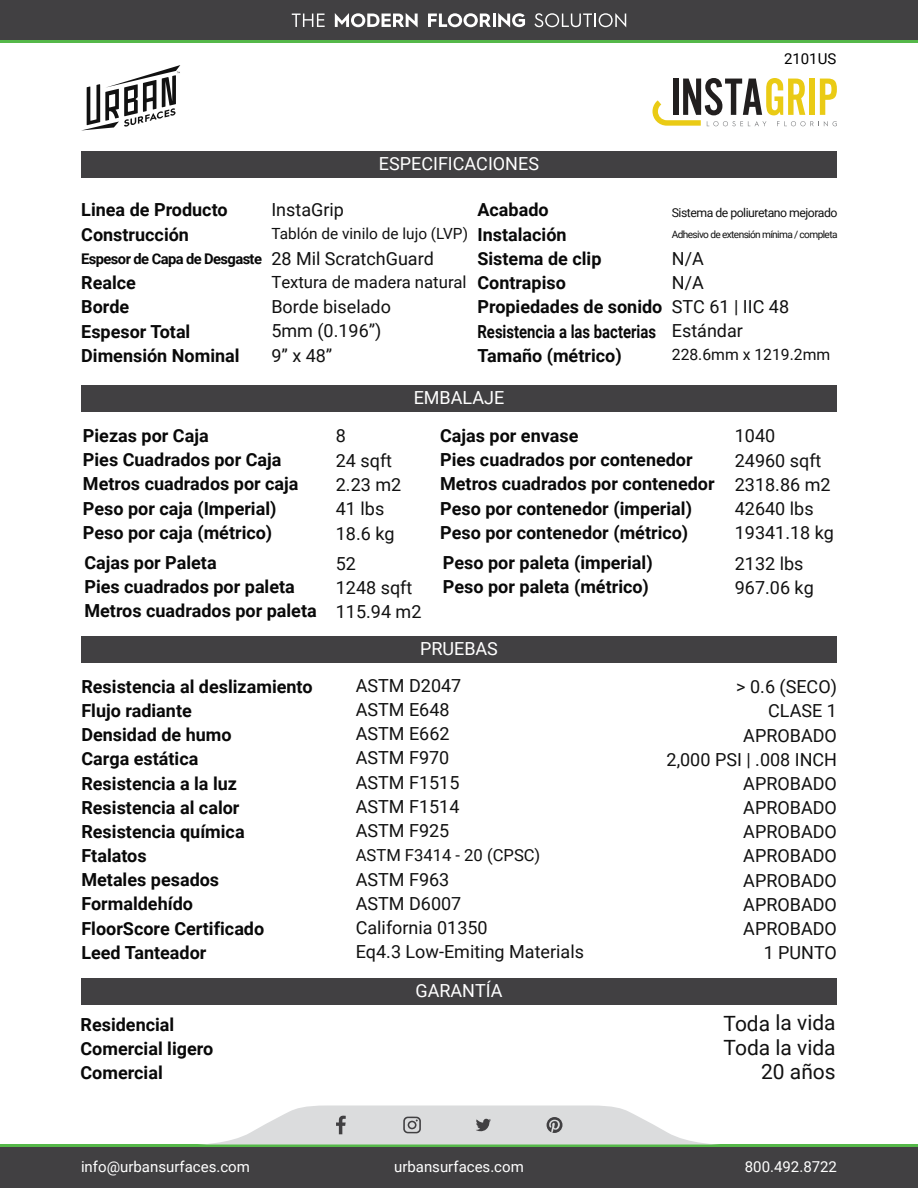
<style>
.page{position:relative;width:918px;height:1188px;background:#fff}
.page>*{position:absolute;margin:0;border:0;box-sizing:border-box;transform-origin:0 0}
.t1{font:21px "Roboto";color:#111}
.t2{font:700 18px/24.3px "Roboto";color:#090909}
.t3{font:18px/24.3px "Roboto";color:#111}
.t4{font:18px "Roboto";color:#fff}
.t5{font:16.8px "Roboto";color:#111}
.t6{font:16.65px "Roboto";color:#111}
.t7{font:15.75px "Roboto";color:#111}
.t8{font:15.45px "Roboto";color:#111}
.t9{font:15px "Roboto";color:#fff}
.t10{font:15px "Roboto";color:#000}
.t11{font:700 14.7px "Roboto";letter-spacing:-.04em;color:#090909}
.t12{font:12.3px "Roboto";letter-spacing:-.04em;color:#111}
.t13{font:10.05px "Roboto";letter-spacing:-.06em;color:#111}
</style>
<div class="page">
<div style="left:0;top:0;width:918px;height:40px;background:#414042"></div>
<hr style="left:0;top:40px;width:918px;height:3px;background:#55b849">
<div style="left:0;top:1148px;width:918px;height:40px;background:#414042"></div>
<svg style="left:0;top:1144px;width:918px;height:4px;background:#599c51"></svg>
<svg style="left:83px;top:65px;width:97px;height:65px"></svg>
<div style="left:81px;top:152px;width:756px;height:26px;background:#414042"></div>
<svg style="left:292px;top:14px;width:33px;height:13px"></svg>
<svg style="left:335px;top:13px;width:83px;height:14px"></svg>
<svg style="left:428px;top:13px;width:97px;height:14px"></svg>
<svg style="left:534px;top:13px;width:92px;height:14px"></svg>
<div style="left:81px;top:386px;width:756px;height:26px;background:#414042"></div>
<div style="left:81px;top:636px;width:756px;height:27px;background:#414042"></div>
<div style="left:81px;top:978px;width:756px;height:27px;background:#414042"></div>
<svg style="left:209px;top:1106px;width:500px;height:38px"></svg>
<svg style="left:653px;top:78px;width:184px;height:48px"></svg>
<p class="t10" style="left:784px;top:48px;width:54px">2101US</p>
<p class="t4" style="left:379px;top:151px;width:162px">ESPECIFICACIONES</p>
<p class="t2" style="left:81px;top:197px;width:148px">Linea de Producto<br>Construcción</p>
<p class="t11" style="left:81px;top:248px;width:182px">Espesor de Capa de Desgaste</p>
<p class="t2" style="left:81px;top:270px;width:160px">Realce<br>Borde<br>Espesor Total<br>Dimensión Nominal</p>
<p class="t3" style="left:271px;top:197px;width:74px">InstaGrip</p>
<p class="t3" style="left:271px;top:245px;width:164px">28 Mil ScratchGuard</p>
<p class="t8" style="left:271px;top:223px;width:198px">Tablón de vinilo de lujo (LVP)</p>
<p class="t5" style="left:271px;top:271px;width:197px">Textura de madera natural</p>
<p class="t3" style="left:271px;top:294px;width:121px">Borde biselado<br>5mm (0.196”)<br>9” x 48”</p>
<p class="t2" style="left:477px;top:197px;width:186px">Acabado<br>Instalación<br>Sistema de clip<br>Contrapiso<br>Propiedades de sonido<br>Resistencia a las bacterias<br>Tamaño (métrico)</p>
<p class="t12" style="left:672px;top:204px;width:167px">Sistema de poliuretano mejorado</p>
<p class="t13" style="left:672px;top:227px;width:167px">Adhesivo de extensión mínima / completa</p>
<p class="t3" style="left:672px;top:245px;width:119px">N/A<br>N/A<br>STC 61 | IIC 48<br>Estándar</p>
<p class="t7" style="left:672px;top:343px;width:160px">228.6mm x 1219.2mm</p>
<p class="t4" style="left:414px;top:385px;width:92px">EMBALAJE</p>
<p class="t2" style="left:440px;top:423px;width:276px">Cajas por envase<br>Pies cuadrados por contenedor<br>Metros cuadrados por contenedor<br>Peso por contenedor (imperial)<br>Peso por contenedor (métrico)</p>
<p class="t2" style="left:83px;top:423px;width:217px">Piezas por Caja<br>Pies Cuadrados por Caja<br>Metros cuadrados por caja<br>Peso por caja (Imperial)<br>Peso por caja (métrico)</p>
<p class="t2" style="left:84px;top:550px;width:234px">Cajas por Paleta<br>Pies cuadrados por paleta<br>Metros cuadrados por paleta</p>
<p class="t2" style="left:443px;top:550px;width:211px">Peso por paleta (imperial)<br>Peso por paleta (métrico)</p>
<p class="t3" style="left:336px;top:423px;width:12px">8</p>
<p class="t3" style="left:336px;top:472px;width:67px">2.23 m2</p>
<p class="t3" style="left:336px;top:520px;width:60px">18.6 kg</p>
<p class="t3" style="left:735px;top:423px;width:101px">1040<br>24960 sqft<br>2318.86 m2<br>42640 lbs<br>19341.18 kg</p>
<p class="t3" style="left:336px;top:448px;width:58px">24 sqft</p>
<p class="t3" style="left:336px;top:496px;width:50px">41 lbs</p>
<p class="t3" style="left:336px;top:551px;width:87px">52<br>1248 sqft<br>115.94 m2</p>
<p class="t3" style="left:735px;top:551px;width:81px">2132 lbs<br>967.06 kg</p>
<p class="t2" style="left:81px;top:673px;width:233px">Resistencia al deslizamiento<br>Flujo radiante<br>Densidad de humo<br>Carga estática<br>Resistencia a la luz<br>Resistencia al calor<br>Resistencia química<br>Ftalatos<br>Metales pesados<br>Formaldehído<br>FloorScore Certificado<br>Leed Tanteador</p>
<p class="t2" style="left:81px;top:1012px;width:134px">Residencial<br>Comercial ligero<br>Comercial</p>
<p class="t4" style="left:420px;top:636px;width:79px">PRUEBAS</p>
<p class="t3" style="left:356px;top:672px;width:107px">ASTM D2047</p>
<p class="t3" style="left:356px;top:721px;width:95px">ASTM E662</p>
<p class="t3" style="left:356px;top:697px;width:95px">ASTM E648</p>
<p class="t3" style="left:356px;top:745px;width:105px">ASTM F970<br>ASTM F1515<br>ASTM F1514<br>ASTM F925</p>
<p class="t6" style="left:356px;top:843px;width:186px">ASTM F3414 - 20 (CPSC)</p>
<p class="t3" style="left:356px;top:866px;width:230px">ASTM F963<br>ASTM D6007<br>California 01350<br>Eq4.3 Low-Emiting Materials</p>
<p class="t4" style="left:415px;top:978px;width:89px">GARANTÍA</p>
<p class="t3" style="left:736px;top:674px;width:102px">&gt; 0.6 (SECO)</p>
<p class="t3" style="left:743px;top:722px;width:95px">APROBADO</p>
<p class="t3" style="left:768px;top:698px;width:70px">CLASE 1</p>
<p class="t3" style="left:743px;top:747px;width:95px;text-align:justify;text-indent:-77px">2,000 PSI | .008 INCH APROBADO APROBADO APROBADO APROBADO APROBADO APROBADO APROBADO</p>
<p class="t3" style="left:764px;top:939px;width:75px">1 PUNTO</p>
<p class="t1" style="left:724px;top:1008px;width:114px">Toda la vida</p>
<p class="t1" style="left:761px;top:1057px;width:76px">20 años</p>
<p class="t1" style="left:724px;top:1033px;width:114px">Toda la vida</p>
<p class="t9" style="left:81px;top:1156px;width:170px">info@urbansurfaces.com</p>
<p class="t9" style="left:394px;top:1156px;width:131px">urbansurfaces.com</p>
<p class="t9" style="left:745px;top:1156px;width:94px">800.492.8722</p>
</div>
